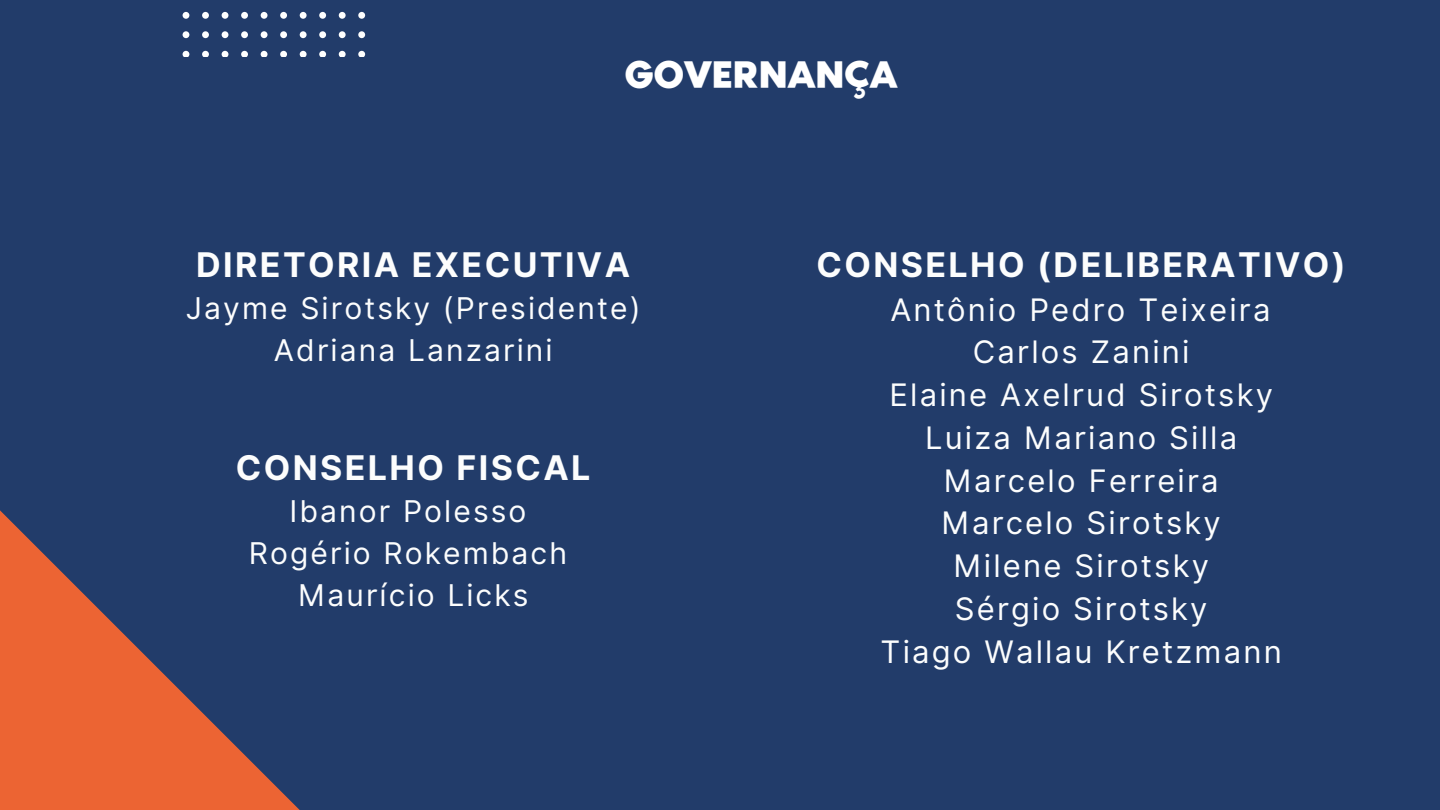
<style>
.page{position:relative;width:1440px;height:810px;background:#223c6a}
.page>*{position:absolute;margin:0;border:0;box-sizing:border-box;transform-origin:0 0}
.t1{font:47px "RTL Media Pro Medium";color:#fff}
.t2{font:700 34px "Inter";letter-spacing:.07em;color:#fcfdfd}
.t3{font:31px/42.8px "Inter";letter-spacing:.07em;color:#fcfdfd;text-align:center}
.t4{font:30px/42px "Inter";letter-spacing:.07em;color:#fcfdfd;text-align:center}
</style>
<div class="page">
<div style="left:183px;top:12px;width:6px;height:7px;background:#fff;border-radius:50%"></div>
<div style="left:202px;top:12px;width:7px;height:7px;background:#fff;border-radius:50%"></div>
<div style="left:222px;top:12px;width:6px;height:7px;background:#fff;border-radius:50%"></div>
<div style="left:183px;top:31px;width:6px;height:7px;background:#fff;border-radius:50%"></div>
<div style="left:202px;top:31px;width:7px;height:7px;background:#fff;border-radius:50%"></div>
<div style="left:222px;top:31px;width:6px;height:7px;background:#fff;border-radius:50%"></div>
<svg style="left:183px;top:51px;width:6px;height:6px"></svg>
<svg style="left:202px;top:51px;width:7px;height:6px"></svg>
<svg style="left:222px;top:51px;width:6px;height:6px"></svg>
<div style="left:241px;top:12px;width:7px;height:7px;background:#fff;border-radius:50%"></div>
<div style="left:261px;top:12px;width:7px;height:7px;background:#fff;border-radius:50%"></div>
<div style="left:280px;top:12px;width:7px;height:7px;background:#fff;border-radius:50%"></div>
<div style="left:300px;top:12px;width:7px;height:7px;background:#fff;border-radius:50%"></div>
<div style="left:319px;top:12px;width:7px;height:7px;background:#fff;border-radius:50%"></div>
<div style="left:339px;top:12px;width:7px;height:7px;background:#fff;border-radius:50%"></div>
<div style="left:358px;top:12px;width:7px;height:7px;background:#fff;border-radius:50%"></div>
<div style="left:241px;top:31px;width:7px;height:7px;background:#fff;border-radius:50%"></div>
<div style="left:261px;top:31px;width:7px;height:7px;background:#fff;border-radius:50%"></div>
<div style="left:280px;top:31px;width:7px;height:7px;background:#fff;border-radius:50%"></div>
<div style="left:300px;top:31px;width:7px;height:7px;background:#fff;border-radius:50%"></div>
<div style="left:319px;top:31px;width:7px;height:7px;background:#fff;border-radius:50%"></div>
<div style="left:339px;top:31px;width:7px;height:7px;background:#fff;border-radius:50%"></div>
<div style="left:358px;top:31px;width:7px;height:7px;background:#fff;border-radius:50%"></div>
<svg style="left:241px;top:51px;width:7px;height:6px"></svg>
<svg style="left:261px;top:51px;width:7px;height:6px"></svg>
<svg style="left:280px;top:51px;width:7px;height:6px"></svg>
<svg style="left:300px;top:51px;width:7px;height:6px"></svg>
<svg style="left:319px;top:51px;width:7px;height:6px"></svg>
<svg style="left:339px;top:51px;width:7px;height:6px"></svg>
<svg style="left:358px;top:51px;width:7px;height:6px"></svg>
<svg style="left:0;top:510px;width:300px;height:300px"></svg>
<p class="t1" style="left:625px;top:55px;width:274px">GOVERNANÇA</p>
<p class="t2" style="left:196px;top:244px;width:436px">DIRETORIA EXECUTIVA</p>
<p class="t4" style="left:186px;top:287px;width:456px">Jayme Sirotsky (Presidente)<br>Adriana Lanzarini</p>
<p class="t2" style="left:236px;top:447px;width:356px">CONSELHO FISCAL</p>
<p class="t4" style="left:249px;top:490px;width:320px">Ibanor Polesso<br>Rogério Rokembach<br>Maurício Licks</p>
<p class="t2" style="left:816px;top:244px;width:531px">CONSELHO (DELIBERATIVO)</p>
<p class="t3" style="left:881px;top:288px;width:403px">Antônio Pedro Teixeira<br>Carlos Zanini<br>Elaine Axelrud Sirotsky<br>Luiza Mariano Silla<br>Marcelo Ferreira<br>Marcelo Sirotsky<br>Milene Sirotsky<br>Sérgio Sirotsky<br>Tiago Wallau Kretzmann</p>
</div>
